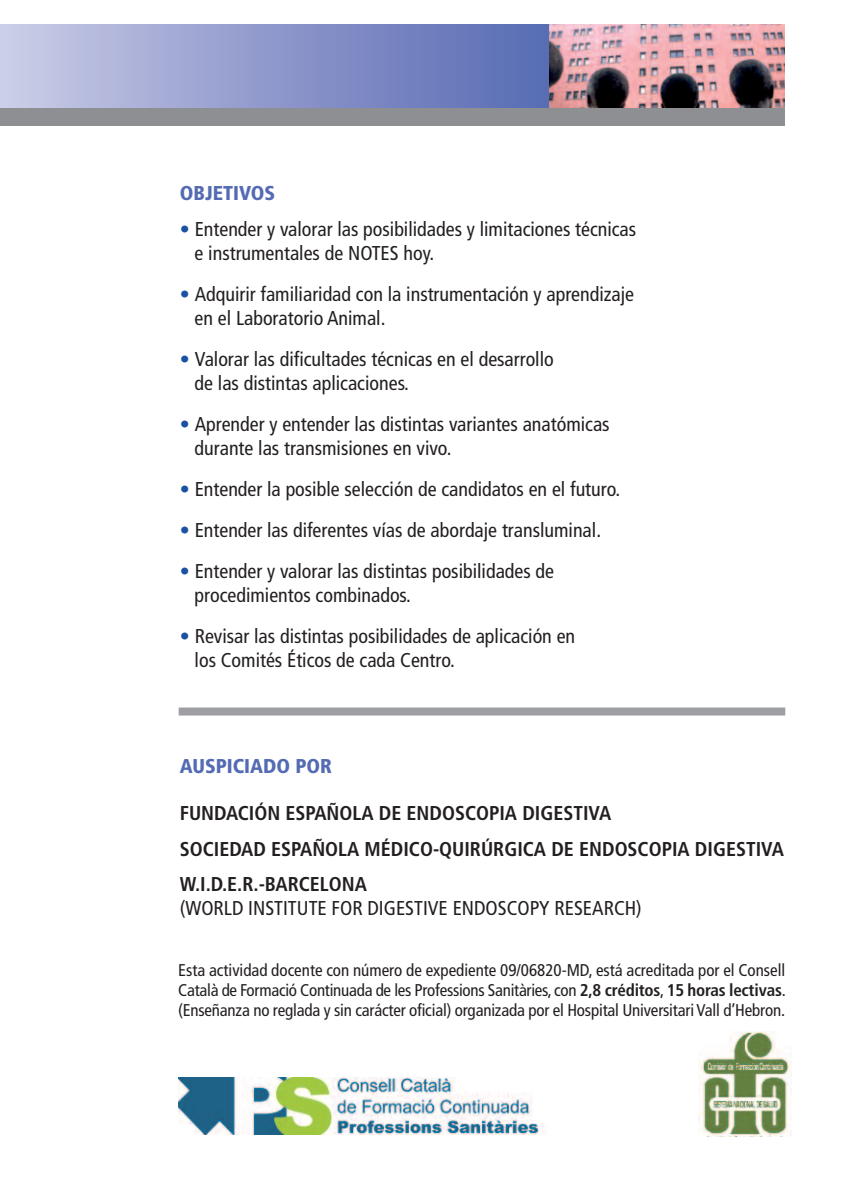
<style>
.page{position:relative;width:842px;height:1191px;background:#fff}
.page>*{position:absolute;margin:0;border:0;box-sizing:border-box;transform-origin:0 0}
.t1{font:condensed 20px/24px "Frutiger";color:#231f20}
.t2{font:700 condensed 20px/35.4px "Frutiger";color:#231f20}
.t3{font:900 condensed 20px "Frutiger";color:#546bb3}
.t4{font:condensed 17px/20px "Frutiger";letter-spacing:-.01em;color:#231f20;text-align:justify}
.s1{color:#1b51a3}
.s2{font-weight:700}
</style>
<div class="page">
<svg style="left:0;top:24px;width:549px;height:85px;background:#8f99cb"></svg>
<img style="left:549px;top:24px;width:235px;height:85px">
<div style="left:179px;top:707px;width:606px;height:8px;background:#9d9fa2"></div>
<div style="left:0;top:109px;width:784px;height:17px;background:#8d8f92"></div>
<img style="left:698px;top:1031px;width:93px;height:105px">
<img style="left:178px;top:1077px;width:367px;height:57px">
<p class="t3" style="left:180px;top:185px;width:97px">OBJETIVOS</p>
<p class="t1" style="left:195px;top:218px;width:443px;text-indent:-15px"><span class="s1">•</span> Entender y valorar las posibilidades y limitaciones técnicas e instrumentales de NOTES hoy.</p>
<p class="t1" style="left:195px;top:283px;width:441px;text-indent:-15px"><span class="s1">•</span> Adquirir familiaridad con la instrumentación y aprendizaje en el Laboratorio Animal.</p>
<p class="t1" style="left:195px;top:348px;width:361px;text-indent:-15px"><span class="s1">•</span> Valorar las dificultades técnicas en el desarrollo de las distintas aplicaciones.</p>
<p class="t1" style="left:195px;top:413px;width:416px;text-indent:-15px"><span class="s1">•</span> Aprender y entender las distintas variantes anatómicas durante las transmisiones en vivo.</p>
<p class="t1" style="left:180px;top:478px;width:442px"><span class="s1">•</span> Entender la posible selección de candidatos en el futuro.</p>
<p class="t1" style="left:180px;top:519px;width:423px"><span class="s1">•</span> Entender las diferentes vías de abordaje transluminal.</p>
<p class="t1" style="left:195px;top:560px;width:361px;text-indent:-15px"><span class="s1">•</span> Entender y valorar las distintas posibilidades de procedimientos combinados.</p>
<p class="t1" style="left:195px;top:625px;width:382px;text-indent:-15px"><span class="s1">•</span> Revisar las distintas posibilidades de aplicación en los Comités Éticos de cada Centro.</p>
<p class="t3" style="left:180px;top:758px;width:154px">AUSPICIADO POR</p>
<p class="t2" style="left:180px;top:797px;width:605px">FUNDACIÓN ESPAÑOLA DE ENDOSCOPIA DIGESTIVA<br>SOCIEDAD ESPAÑOLA MÉDICO-QUIRÚRGICA DE ENDOSCOPIA DIGESTIVA<br>W.I.D.E.R.-BARCELONA</p>
<p class="t1" style="left:180px;top:897px;width:463px">(WORLD INSTITUTE FOR DIGESTIVE ENDOSCOPY RESEARCH)</p>
<p class="t4" style="left:178px;top:961px;width:609px">Esta actividad docente con número de expediente 09/06820-MD, está acreditada por el Consell Català de Formació Continuada de les Professions Sanitàries, con <span class="s2">2,8 créditos</span>, <span class="s2">15 horas lectivas</span>. (Enseñanza no reglada y sin carácter oficial) organizada por el Hospital Universitari Vall d’Hebron.</p>
</div>
